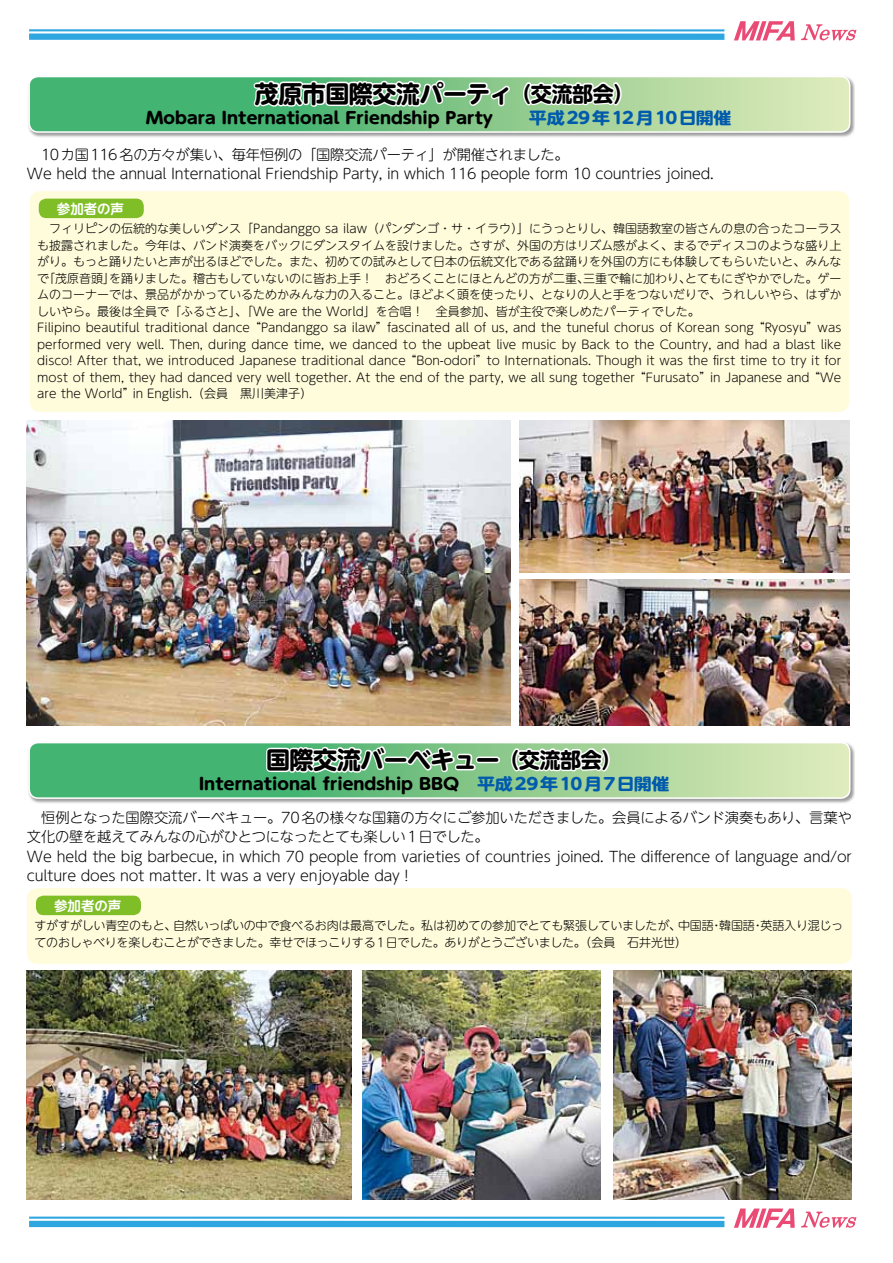
<style>
.page{position:relative;width:893px;height:1263px;background:#fff}
.page>*{position:absolute;margin:0;border:0;box-sizing:border-box;transform-origin:0 0}
.t1{font:700 24px "UD Shin M Go Pro";letter-spacing:-.02em;color:#000}
.t2{font:700 16.2px "UD Shin M Go Pro";letter-spacing:-.03em;color:#000;scale:1.11 1}
.t3{font:300 14.25px/19.5px "UD Shin M Go Pro";letter-spacing:-.015em;color:#000}
.t4{font:700 13.5px "UD Shin M Go Pro De";letter-spacing:-.01em;color:#fff}
.t5{font:300 12px/16.5px "UD Shin M Go Pro";color:#000}
.s1{font-size:21px}
.s2{color:#005bac}
</style>
<div class="page">
<svg style="left:29px;top:1216px;width:695px;height:11px"></svg>
<svg style="left:734px;top:1208px;width:61px;height:20px"></svg>
<svg style="left:801px;top:1211px;width:55px;height:17px"></svg>
<svg style="left:734px;top:21px;width:61px;height:19px"></svg>
<svg style="left:801px;top:24px;width:55px;height:16px"></svg>
<div style="left:27px;top:75px;width:828px;height:63px;background:#000;opacity:.4"></div>
<svg style="left:29px;top:77px;width:821px;height:55px"></svg>
<svg style="left:29px;top:29px;width:695px;height:86px"></svg>
<div style="left:28px;top:76px;width:822px;height:57px;border:2px solid #fff;border-radius:9px"></div>
<div style="left:27px;top:741px;width:828px;height:63px;background:#000;opacity:.4"></div>
<svg style="left:29px;top:743px;width:821px;height:55px"></svg>
<svg style="left:265px;top:725px;width:122px;height:50px"></svg>
<div style="left:384px;top:756px;width:24px;height:7px;border:3px solid #fff;border-radius:2px"></div>
<svg style="left:404px;top:725px;width:73px;height:49px"></svg>
<div style="left:476px;top:756px;width:24px;height:7px;border:3px solid #fff;border-radius:2px"></div>
<svg style="left:500px;top:647px;width:111px;height:134px"></svg>
<div style="left:28px;top:742px;width:822px;height:57px;border:2px solid #fff;border-radius:9px"></div>
<div style="left:27px;top:888px;width:825px;height:76px;background:#fffcdb;border-radius:10px"></div>
<div style="left:36px;top:896px;width:105px;height:19px;background:#7fbe26;border-radius:8px"></div>
<div style="left:30px;top:191px;width:819px;height:221px;background:#fffcdb;border-radius:10px"></div>
<div style="left:39px;top:199px;width:105px;height:19px;background:#7fbe26;border-radius:8px"></div>
<img style="left:27px;top:421px;width:483px;height:304px">
<img style="left:27px;top:971px;width:324px;height:228px">
<img style="left:362px;top:971px;width:239px;height:228px">
<img style="left:613px;top:971px;width:239px;height:228px">
<img style="left:520px;top:421px;width:329px;height:152px">
<img style="left:520px;top:579px;width:329px;height:146px">
<h1 class="t1" style="left:255px;top:74px;width:381px">茂原市国際交流パーティ<span class="s1">（交流部会）</span></h1>
<h2 class="t2" style="left:146px;top:105px;width:529px">Mobara International Friendship Party<span class="s2">　　平成29年12月10日開催</span></h2>
<p class="t3" style="left:27px;top:144px;width:688px;text-indent:14px">10カ国116名の方々が集い、毎年恒例の「国際交流パーティ」が開催されました。<br>We held the annual International Friendship Party, in which 116 people form 10 countries joined.</p>
<p class="t4" style="left:57px;top:197px;width:69px">参加者の声</p>
<p class="t5" style="left:37px;top:220px;width:806px;text-indent:12px">フィリピンの伝統的な美しいダンス「Pandanggo sa ilaw（パンダンゴ・サ・イラウ）」にうっとりし、韓国語教室の皆さんの息の合ったコーラスも披露されました。今年は、バンド演奏をバックにダンスタイムを設けました。さすが、外国の方はリズム感がよく、まるでディスコのような盛り上がり。もっと踊りたいと声が出るほどでした。また、初めての試みとして日本の伝統文化である盆踊りを外国の方にも体験してもらいたいと、みんなで「茂原音頭」を踊りました。稽古もしていないのに皆お上手！　おどろくことにほとんどの方が二重、三重で輪に加わり、とてもにぎやかでした。ゲームのコーナーでは、景品がかかっているためかみんな力の入ること。ほどよく頭を使ったり、となりの人と手をつないだりで、うれしいやら、はずかしいやら。最後は全員で「ふるさと」、「We are the World」を合唱！　全員参加、皆が主役で楽しめたパーティでした。<br>Filipino beautiful traditional dance “Pandanggo sa ilaw”fascinated all of us, and the tuneful chorus of Korean song “Ryosyu”was performed very well. Then, during dance time, we danced to the upbeat live music by Back to the Country, and had a blast like disco! After that, we introduced Japanese traditional dance “Bon-odori”to Internationals. Though it was the first time to try it for most of them, they had danced very well together. At the end of the party, we all sung together “Furusato”in Japanese and “We are the World”in English.（会員　黒川美津子）</p>
<h1 class="t1" style="left:266px;top:740px;width:357px">国際交流バーベキュー<span class="s1">（交流部会）</span></h1>
<h2 class="t2" style="left:198px;top:771px;width:426px">International friendship BBQ　<span class="s2">平成29年10月7日開催</span></h2>
<p class="t3" style="left:27px;top:807px;width:827px;text-indent:14px">恒例となった国際交流バーベキュー。70名の様々な国籍の方々にご参加いただきました。会員によるバンド演奏もあり、言葉や文化の壁を越えてみんなの心がひとつになったとても楽しい１日でした。<br>We held the big barbecue, in which 70 people from varieties of countries joined. The difference of language and/or culture does not matter. It was a very enjoyable day !</p>
<p class="t4" style="left:54px;top:894px;width:69px">参加者の声</p>
<p class="t5" style="left:34px;top:917px;width:810px">すがすがしい青空のもと、自然いっぱいの中で食べるお肉は最高でした。私は初めての参加でとても緊張していましたが、中国語・韓国語・英語入り混じってのおしゃべりを楽しむことができました。幸せでほっこりする1日でした。ありがとうございました。（会員　石井光世）</p>
</div>
